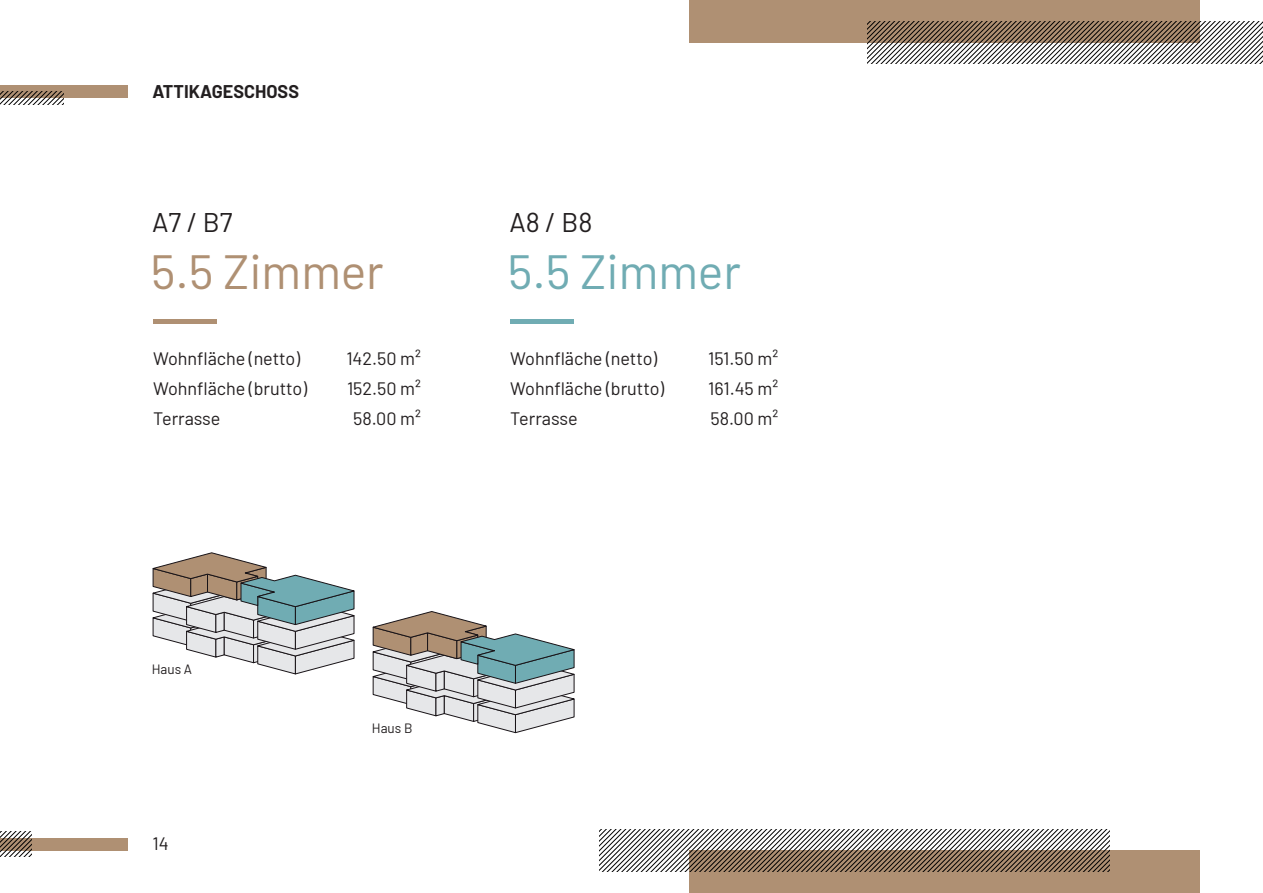
<style>
.page{position:relative;width:1263px;height:893px;background:#fff}
.page>*{position:absolute;margin:0;border:0;box-sizing:border-box;transform-origin:0 0}
.t1{font:48px "Barlow";color:#af9073}
.t2{font:48px "Barlow";color:#70acb3}
.t3{font:27px "Barlow";color:#231f20}
.t4{font:18px "Barlow";color:#231f20}
.t5{font:700 18px "Barlow";color:#231f20}
.t6{font:13.5px "Barlow";color:#231f20}
</style>
<div class="page">
<div style="left:0;top:85px;width:128px;height:13px;background:#af9073"></div>
<div style="left:0;top:838px;width:128px;height:12px;background:#af9073"></div>
<svg style="left:0;top:91px;width:64px;height:13px"></svg>
<svg style="left:0;top:831px;width:33px;height:26px"></svg>
<hr style="left:153px;top:319px;width:63px;height:4px;background:#af9073">
<hr style="left:510px;top:319px;width:64px;height:4px;background:#70acb3">
<svg style="left:372px;top:611px;width:203px;height:122px"></svg>
<svg style="left:152px;top:552px;width:203px;height:122px"></svg>
<div style="left:689px;top:850px;width:510px;height:43px;background:#af9073"></div>
<svg style="left:600px;top:829px;width:510px;height:43px"></svg>
<div style="left:689px;top:0;width:510px;height:43px;background:#af9073"></div>
<svg style="left:867px;top:21px;width:396px;height:43px"></svg>
<p class="t5" style="left:152px;top:80px;width:148px">ATTIKAGESCHOSS</p>
<h2 class="t3" style="left:152px;top:205px;width:82px">A7/B7</h2>
<h2 class="t3" style="left:509px;top:205px;width:85px">A8/B8</h2>
<h1 class="t1" style="left:151px;top:241px;width:234px">5.5 Zimmer</h1>
<h1 class="t2" style="left:508px;top:241px;width:234px">5.5 Zimmer</h1>
<p class="t4" style="left:153px;top:347px;width:148px">Wohnfläche (netto)</p>
<p class="t4" style="left:346px;top:347px;width:76px">142.50 m²</p>
<p class="t4" style="left:153px;top:377px;width:155px">Wohnfläche (brutto)</p>
<p class="t4" style="left:347px;top:377px;width:75px">152.50 m²</p>
<p class="t4" style="left:153px;top:407px;width:69px">Terrasse</p>
<p class="t4" style="left:353px;top:407px;width:69px">58.00 m²</p>
<p class="t4" style="left:510px;top:347px;width:148px">Wohnfläche (netto)</p>
<p class="t4" style="left:708px;top:347px;width:72px">151.50 m²</p>
<p class="t4" style="left:510px;top:377px;width:155px">Wohnfläche (brutto)</p>
<p class="t4" style="left:708px;top:377px;width:72px">161.45 m²</p>
<p class="t4" style="left:510px;top:407px;width:69px">Terrasse</p>
<p class="t4" style="left:710px;top:407px;width:69px">58.00 m²</p>
<p class="t6" style="left:152px;top:660px;width:42px">Haus A</p>
<p class="t4" style="left:152px;top:832px;width:18px">14</p>
<p class="t6" style="left:372px;top:719px;width:42px">Haus B</p>
</div>
